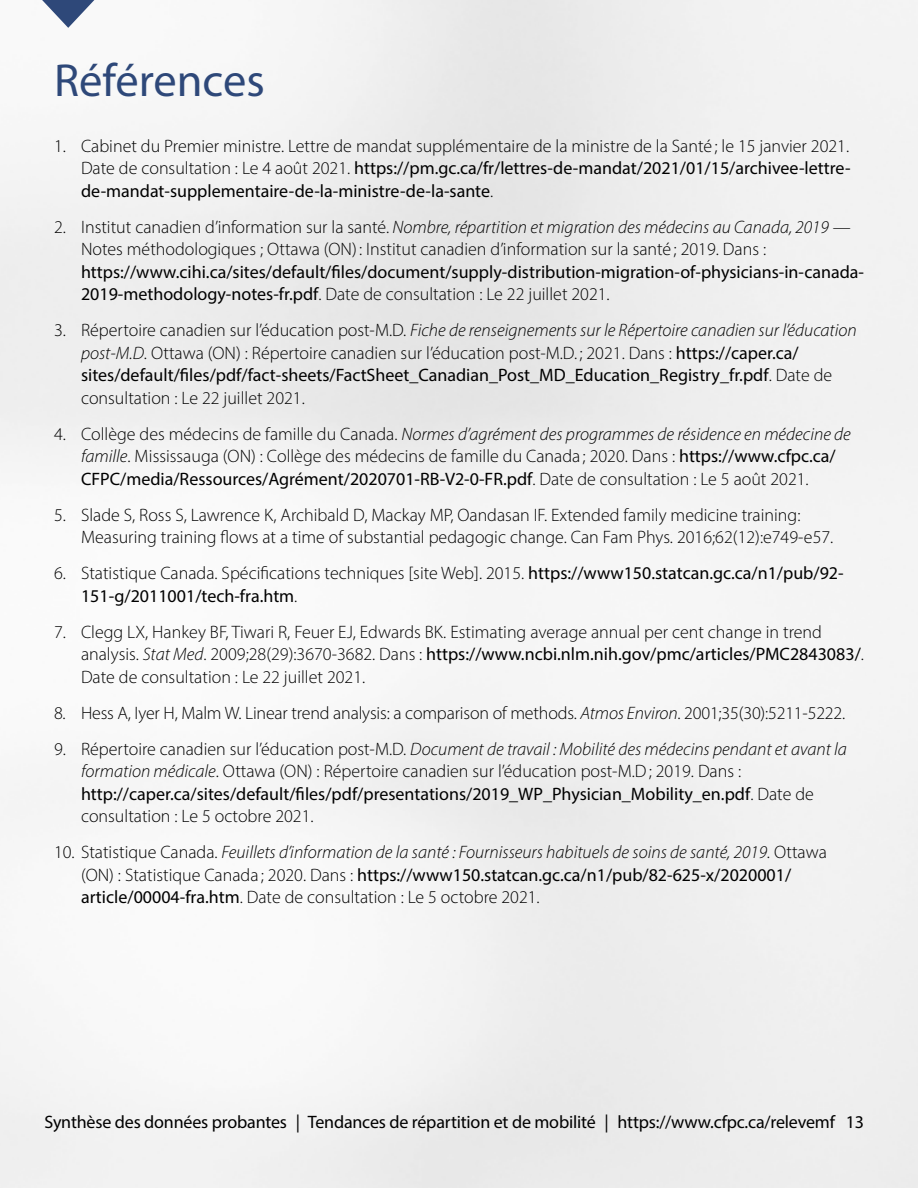
<style>
.page{position:relative;width:918px;height:1188px;background:#fff}
.page>*{position:absolute;margin:0;border:0;box-sizing:border-box;transform-origin:0 0}
.t1{font:46.5px "Myriad Pro";color:#2e4879}
.t2{font:300 18px/22.5px "Myriad Pro";color:#000}
.t3{font:18px/22.5px "Myriad Pro";letter-spacing:-.01em;color:#000}
.s1{font-weight:400}
.s2{font-style:italic}
.s3{font-weight:300}
</style>
<div class="page">
<svg style="left:42px;top:0;width:52px;height:28px"></svg>
<h2 class="t1" style="left:54px;top:51px;width:212px">Références</h2>
<p class="t2" style="left:81px;top:134px;width:771px;text-align:justify;text-indent:-27px">1. Cabinet du Premier ministre. Lettre de mandat supplémentaire de la ministre de la Santé ; le 15 janvier 2021.<br>Date de consultation : Le 4 août 2021. <span class="s1">https://pm.gc.ca/fr/lettres-de-mandat/2021/01/15/archivee-lettre&shy;de-mandat-supplementaire-de-la-ministre-de-la-sante</span>.</p>
<p class="t2" style="left:81px;top:215px;width:785px;text-indent:-27px">2. Institut canadien d’information sur la santé. <span class="s2">Nombre, répartition et migration des médecins au Canada, 2019</span> — Notes méthodologiques ; Ottawa (ON): Institut canadien d’information sur la santé ; 2019. Dans : <span class="s1">https://www.cihi.ca/sites/default/files/document/supply-distribution-migration-of-physicians-in-canada-2019-methodology-notes-fr.pdf</span>. Date de consultation : Le 22 juillet 2021.</p>
<p class="t2" style="left:81px;top:319px;width:777px;text-indent:-27px">3. Répertoire canadien sur l’éducation post-M.D. <span class="s2">Fiche de renseignements sur le Répertoire canadien sur l’éducation post-M.D</span>. Ottawa (ON) : Répertoire canadien sur l’éducation post-M.D. ; 2021. Dans : <span class="s1">https://caper.ca/ sites/default/files/pdf/fact-sheets/FactSheet_Canadian_Post_MD_Education_Registry_fr.pdf</span>. Date de consultation : Le 22 juillet 2021.</p>
<p class="t2" style="left:81px;top:422px;width:771px;text-indent:-27px">4. Collège des médecins de famille du Canada. <span class="s2">Normes d’agrément des programmes de résidence en médecine de famille</span>. Mississauga (ON) : Collège des médecins de famille du Canada ; 2020. Dans : <span class="s1">https://www.cfpc.ca/<br>CFPC/media/Ressources/Agrément/2020701-RB-V2-0-FR.pdf</span>. Date de consultation : Le 5 août 2021.</p>
<p class="t2" style="left:81px;top:503px;width:754px;text-indent:-27px">5. Slade S, Ross S, Lawrence K, Archibald D, Mackay MP, Oandasan IF. Extended family medicine training:<br>Measuring training flows at a time of substantial pedagogic change. Can Fam Phys. 2016;62(12):e749-e57.</p>
<p class="t3" style="left:81px;top:562px;width:764px;text-indent:-27px"><span class="s3">6. Statistique Canada. Spécifications techniques [site Web]. 2015.</span> https://www150.statcan.gc.ca/n1/pub/92-<br>151-g/2011001/tech-fra.htm<span class="s3">.</span></p>
<p class="t2" style="left:81px;top:620px;width:784px;text-indent:-27px">7. Clegg LX, Hankey BF, Tiwari R, Feuer EJ, Edwards BK. Estimating average annual per cent change in trend analysis. <span class="s2">Stat Med</span>. 2009;28(29):3670-3682. Dans : <span class="s1">https://www.ncbi.nlm.nih.gov/pmc/articles/PMC2843083/</span>.<br>Date de consultation : Le 22 juillet 2021.</p>
<p class="t2" style="left:54px;top:701px;width:793px">8. Hess A, Iyer H, Malm W. Linear trend analysis: a comparison of methods. <span class="s2">Atmos Environ</span>. 2001;35(30):5211-5222.</p>
<p class="t2" style="left:81px;top:737px;width:768px;text-indent:-27px">9. Répertoire canadien sur l’éducation post-M.D. <span class="s2">Document de travail : Mobilité des médecins pendant et avant la formation médicale</span>. Ottawa (ON) : Répertoire canadien sur l’éducation post-M.D; 2019. Dans : <span class="s1">http://caper.ca/sites/default/files/pdf/presentations/2019_WP_Physician_Mobility_en.pdf</span>. Date de consultation : Le 5 octobre 2021.</p>
<p class="t2" style="left:81px;top:841px;width:747px;text-indent:-27px">10. Statistique Canada. <span class="s2">Feuillets d’information de la santé : Fournisseurs habituels de soins de santé, 2019</span>. Ottawa (ON) : Statistique Canada ; 2020. Dans : <span class="s1">https://www150.statcan.gc.ca/n1/pub/82-625-x/2020001/ article/00004-fra.htm</span>. Date de consultation : Le 5 octobre 2021.</p>
<p class="t3" style="left:44px;top:1111px;width:821px">Synthèse des données probantes | Tendances de répartition et de mobilité | https://www.cfpc.ca/relevemf 13</p>
</div>
